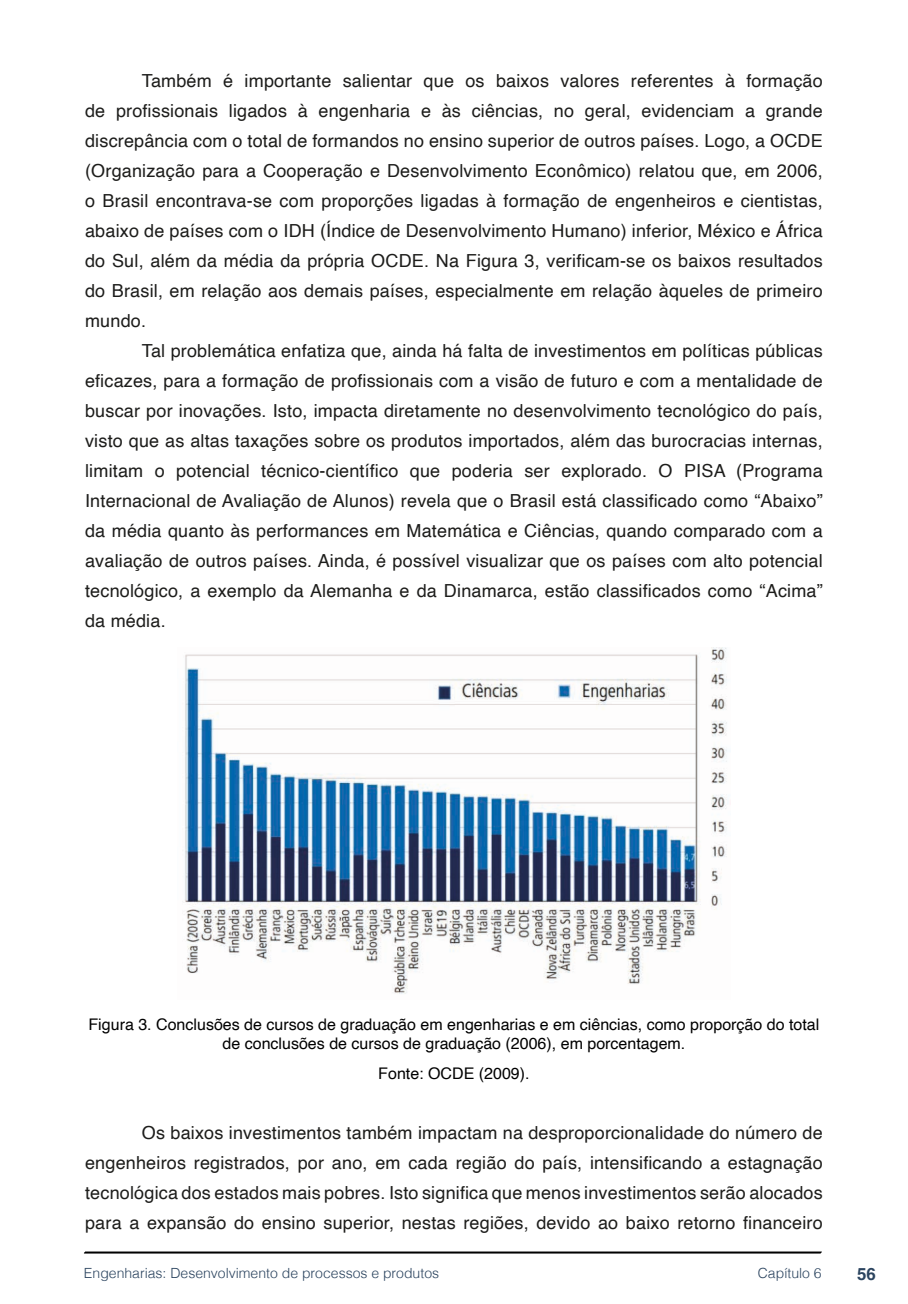
<style>
.page{position:relative;width:908px;height:1304px;background:#fff}
.page>*{position:absolute;margin:0;border:0;box-sizing:border-box;transform-origin:0 0}
.t1{font:18px/30px "Helvetica";letter-spacing:.01em;color:#1d1d1b;text-align:justify}
.t2{font:700 16.8px "Helvetica";color:#2b445f}
.t3{font:16px/19.2px "Helvetica";color:#000;text-align:center}
.t4{font:300 14px "Helvetica";color:#2b445f}
</style>
<div class="page">
<svg style="left:84px;top:1251px;width:737px;height:3px;background:#515151"></svg>
<img style="left:185px;top:647px;width:543px;height:347px">
<p class="t1" style="left:85px;top:66px;width:738px;text-indent:57px">Também é importante salientar que os baixos valores referentes à formação de profissionais ligados à engenharia e às ciências, no geral, evidenciam a grande discrepância com o total de formandos no ensino superior de outros países. Logo, a OCDE (Organização para a Cooperação e Desenvolvimento Econômico) relatou que, em 2006, o Brasil encontrava-se com proporções ligadas à formação de engenheiros e cientistas, abaixo de países com o IDH (Índice de Desenvolvimento Humano) inferior, México e África do Sul, além da média da própria OCDE. Na Figura 3, verificam-se os baixos resultados do Brasil, em relação aos demais países, especialmente em relação àqueles de primeiro mundo.</p>
<p class="t1" style="left:85px;top:336px;width:738px;text-indent:57px">Tal problemática enfatiza que, ainda há falta de investimentos em políticas públicas eficazes, para a formação de profissionais com a visão de futuro e com a mentalidade de buscar por inovações. Isto, impacta diretamente no desenvolvimento tecnológico do país, visto que as altas taxações sobre os produtos importados, além das burocracias internas, limitam o potencial técnico-científico que poderia ser explorado. O PISA (Programa Internacional de Avaliação de Alunos) revela que o Brasil está classificado como “Abaixo” da média quanto às performances em Matemática e Ciências, quando comparado com a avaliação de outros países. Ainda, é possível visualizar que os países com alto potencial tecnológico, a exemplo da Alemanha e da Dinamarca, estão classificados como “Acima” da média.</p>
<p class="t3" style="left:88px;top:1015px;width:732px">Figura 3. Conclusões de cursos de graduação em engenharias e em ciências, como proporção do total de conclusões de cursos de graduação (2006), em porcentagem.</p>
<p class="t3" style="left:378px;top:1065px;width:153px">Fonte: OCDE (2009).</p>
<p class="t1" style="left:85px;top:1119px;width:738px;text-indent:57px">Os baixos investimentos também impactam na desproporcionalidade do número de engenheiros registrados, por ano, em cada região do país, intensificando a estagnação tecnológica dos estados mais pobres. Isto significa que menos investimentos serão alocados para a expansão do ensino superior, nestas regiões, devido ao baixo retorno financeiro</p>
<p class="t4" style="left:84px;top:1261px;width:356px">Engenharias: Desenvolvimento de processos e produtos</p>
<p class="t4" style="left:757px;top:1261px;width:65px">Capítulo 6</p>
<p class="t2" style="left:856px;top:1264px;width:20px">56</p>
</div>
